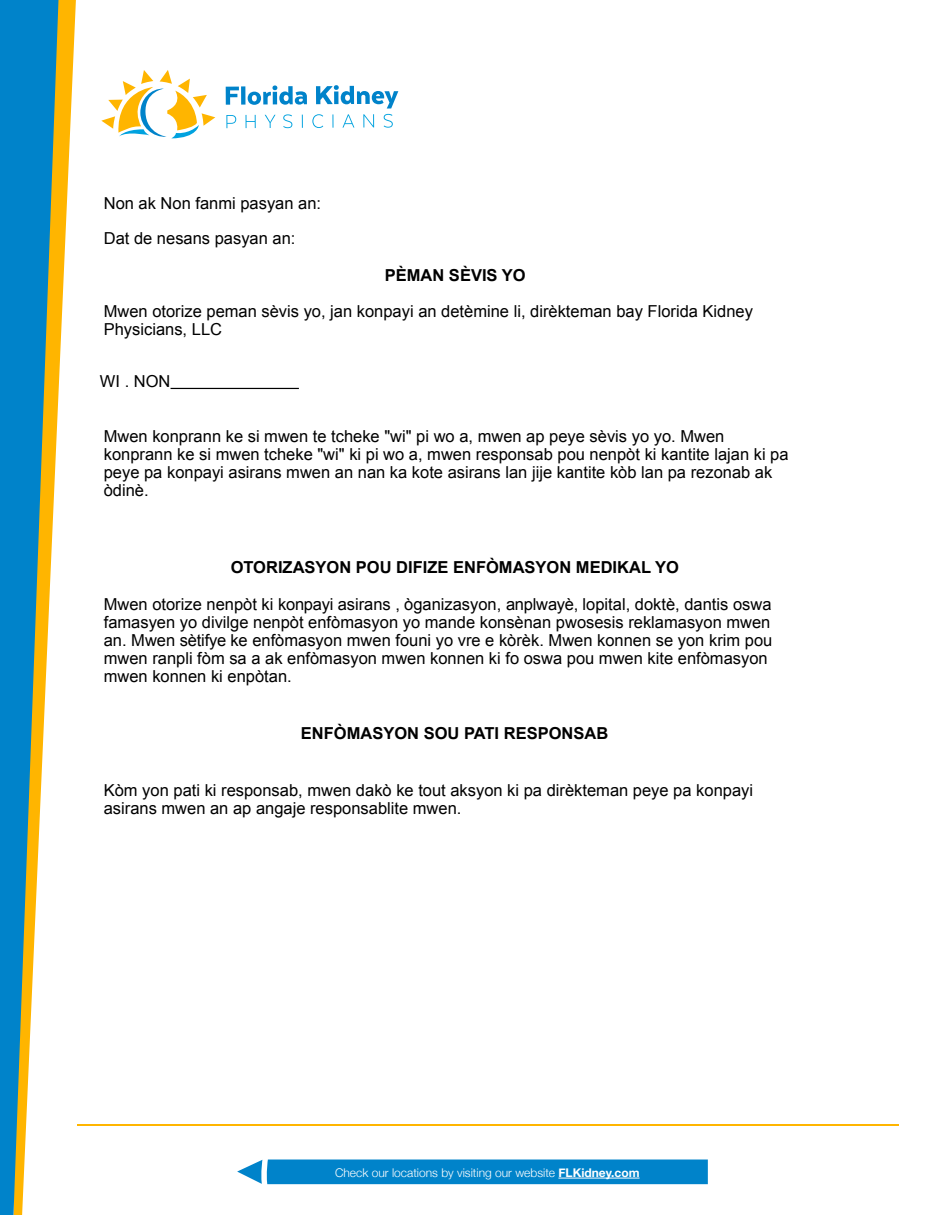
<style>
.page{position:relative;width:945px;height:1215px;background:#fff}
.page>*{position:absolute;margin:0;border:0;box-sizing:border-box;transform-origin:0 0}
.t1{font:16.5px/18px "Arial";color:#000}
.t2{font:700 16.5px "Arial";color:#000}
.t3{font:300 12px "Helvetica Neue";color:#fff}
.s1{font-weight:700}
</style>
<div class="page">
<hr style="left:77px;top:1125px;width:822px;height:1px;background:#ffb500">
<svg style="left:58px;top:0;width:18px;height:404px"></svg>
<svg style="left:0;top:0;width:58px;height:1215px;fill:#0083ca"></svg>
<svg style="left:101px;top:70px;width:114px;height:68px"></svg>
<svg style="left:226px;top:87px;width:13px;height:18px"></svg>
<svg style="left:241px;top:86px;width:4px;height:19px"></svg>
<svg style="left:226px;top:115px;width:10px;height:13px"></svg>
<svg style="left:246px;top:85px;width:152px;height:43px"></svg>
<div style="left:237px;top:1160px;width:471px;height:24px;background:#0083ca"></div>
<hr style="left:558px;top:1178px;width:82px;height:1px;background:#fff">
<hr style="left:171px;top:388px;width:128px;height:1px;background:#000">
<p class="t1" style="left:104px;top:186px;width:219px;line-height:35.1px">Non ak Non fanmi pasyan an:<br>Dat de nesans pasyan an:</p>
<p class="t2" style="left:385px;top:266px;width:142px">PÈMAN SÈVIS YO</p>
<p class="t1" style="left:104px;top:302px;width:651px">Mwen otorize peman sèvis yo, jan konpayi an detèmine li, dirèkteman bay Florida Kidney<br>Physicians, LLC</p>
<p class="t1" style="left:100px;top:372px;width:72px">WI . NON</p>
<p class="t1" style="left:104px;top:427px;width:686px">Mwen konprann ke si mwen te tcheke "wi" pi wo a, mwen ap peye sèvis yo yo. Mwen konprann ke si mwen tcheke "wi" ki pi wo a, mwen responsab pou nenpòt ki kantite lajan ki pa peye pa konpayi asirans mwen an nan ka kote asirans lan jije kantite kòb lan pa rezonab ak òdinè.</p>
<p class="t2" style="left:231px;top:558px;width:450px">OTORIZASYON POU DIFIZE ENFÒMASYON MEDIKAL YO</p>
<p class="t1" style="left:104px;top:595px;width:670px">Mwen otorize nenpòt ki konpayi asirans , òganizasyon, anplwayè, lopital, doktè, dantis oswa famasyen yo divilge nenpòt enfòmasyon yo mande konsènan pwosesis reklamasyon mwen an. Mwen sètifye ke enfòmasyon mwen founi yo vre e kòrèk. Mwen konnen se yon krim pou mwen ranpli fòm sa a ak enfòmasyon mwen konnen ki fo oswa pou mwen kite enfòmasyon mwen konnen ki enpòtan.</p>
<p class="t2" style="left:301px;top:724px;width:309px">ENFÒMASYON SOU PATI RESPONSAB</p>
<p class="t1" style="left:104px;top:782px;width:651px">Kòm yon pati ki responsab, mwen dakò ke tout aksyon ki pa dirèkteman peye pa konpayi asirans mwen an ap angaje responsablite mwen.</p>
<p class="t3" style="left:335px;top:1163px;width:306px">Check our locations by visiting our website <span class="s1">FLKidney.com</span></p>
</div>
